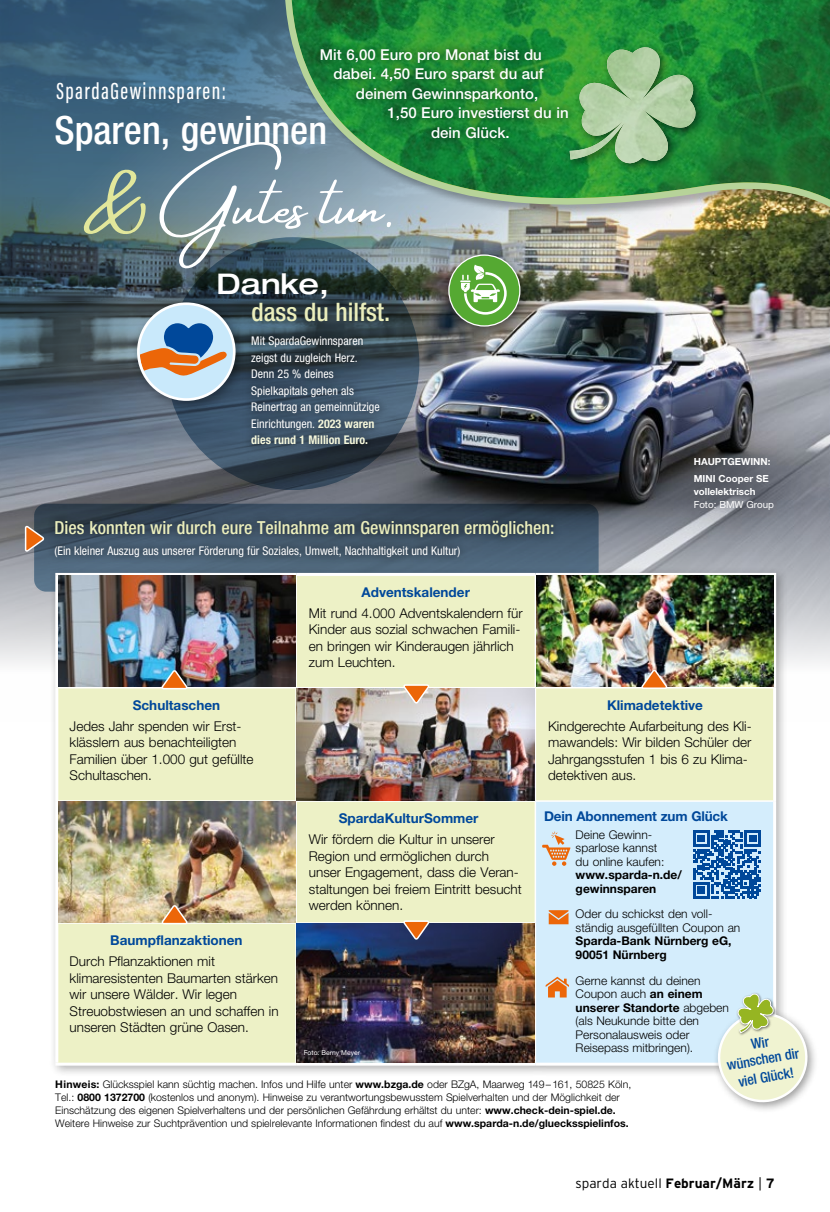
<style>
.page{position:relative;width:830px;height:1212px;background:#fff}
.page>*{position:absolute;margin:0;border:0;box-sizing:border-box;transform-origin:0 0}
.t1{font:135px "Amsterdam Variation 3";color:#fff}
.t2{font:500 condensed 39px "Helvetica Neue LT Pro";color:#fff}
.t3{font:500 expanded 28.5px "Helvetica Neue LT Pro";color:#fff}
.t4{font:500 condensed 25.5px "Helvetica Neue LT Pro";color:#ebeebc}
.t5{font:500 24px "Acumin Pro Extra Cond";letter-spacing:.06em;color:#fff}
.t6{font:500 condensed 18px "Helvetica Neue LT Pro";color:#ebeebc}
.t7{font:500 15px "Helvetica Neue LT Pro";color:#fff}
.t8{font:500 condensed 14.25px/16.5px "Helvetica Neue LT Pro";color:#00489a;text-align:center}
.t9{font:300 13.5px/16.5px "Helvetica Neue LT Pro";color:#000}
.t10{font:700 13.5px "Helvetica Neue LT Pro";color:#00489a}
.t11{font:300 13.5px "Interstate";color:#000}
.t12{font:300 12px/13.5px "Helvetica Neue LT Pro";color:#000}
.t13{font:condensed 12px/16.5px "Helvetica Neue LT Pro";color:#fff}
.t14{font:300 10.5px/12.8px "Helvetica Neue LT Pro";color:#000}
.t15{font:700 9.75px/12.8px "Helvetica Neue LT Pro";color:#fff}
.t16{font:9.75px "Helvetica Neue LT Pro";color:#fff}
.t17{font:6.75px "Helvetica Neue LT Pro";color:#fff}
.s1{color:#e2e79b}
.s2{font-weight:700;color:#f4f6db}
.s3{font-weight:700}
</style>
<div class="page">
<img style="left:0;top:550px;width:829px;height:114px">
<svg style="left:0;top:0;width:829px;height:550px;background:#4e6777"></svg>
<img style="left:269px;top:0;width:560px;height:489px">
<div style="left:644px;top:407px;width:174px;height:152px;background:#000;opacity:.55"></div>
<div style="left:311px;top:40px;width:266px;height:107px;background:#000;opacity:.75"></div>
<svg style="left:165px;top:236px;width:255px;height:255px;background:#31434e"></svg>
<svg style="left:33px;top:503px;width:566px;height:89px;background:#3a4d5f"></svg>
<div style="left:33px;top:502px;width:567px;height:91px;border:2px solid #fff;border-radius:13px"></div>
<div style="left:242px;top:327px;width:146px;height:127px;background:#000;opacity:.75"></div>
<div style="left:130px;top:296px;width:118px;height:118px;background:#000;opacity:.4"></div>
<div style="left:138px;top:304px;width:96px;height:95px;background:#c9e9fb;border-radius:50%"></div>
<svg style="left:140px;top:323px;width:88px;height:53px"></svg>
<div style="left:137px;top:302px;width:98px;height:99px;border:3px solid #fff;border-radius:50%"></div>
<div style="left:564px;top:42px;width:142px;height:132px;background:#000;opacity:.55"></div>
<img style="left:569px;top:44px;width:132px;height:125px">
<div style="left:442px;top:249px;width:89px;height:88px;background:#000;opacity:.4"></div>
<div style="left:448px;top:255px;width:71px;height:71px;background:#55a932;border-radius:50%"></div>
<div style="left:448px;top:254px;width:72px;height:73px;border:1px solid #fff;border-radius:50%"></div>
<svg style="left:460px;top:265px;width:46px;height:50px"></svg>
<div style="left:46px;top:511px;width:516px;height:55px;background:#000;opacity:.75"></div>
<div style="left:49px;top:567px;width:739px;height:511px;background:#000;opacity:.3"></div>
<div style="left:58px;top:576px;width:714px;height:487px;background:#edf1c6"></div>
<div style="left:535px;top:801px;width:239px;height:263px;background:#d4edfc"></div>
<hr style="left:295px;top:576px;width:2px;height:111px;background:#fff">
<hr style="left:534px;top:576px;width:2px;height:111px;background:#fff">
<hr style="left:58px;top:687px;width:238px;height:1px;background:#fff">
<hr style="left:296px;top:687px;width:239px;height:1px;background:#fff">
<hr style="left:295px;top:688px;width:2px;height:112px;background:#fff">
<hr style="left:535px;top:687px;width:237px;height:1px;background:#fff">
<hr style="left:534px;top:688px;width:2px;height:112px;background:#fff">
<hr style="left:58px;top:800px;width:238px;height:2px;background:#fff">
<hr style="left:296px;top:800px;width:239px;height:2px;background:#fff">
<hr style="left:295px;top:802px;width:2px;height:120px;background:#fff">
<hr style="left:535px;top:800px;width:237px;height:2px;background:#fff">
<hr style="left:534px;top:802px;width:2px;height:120px;background:#fff">
<hr style="left:58px;top:922px;width:238px;height:2px;background:#fff">
<hr style="left:296px;top:922px;width:240px;height:2px;background:#fff">
<hr style="left:295px;top:924px;width:2px;height:139px;background:#fff">
<hr style="left:534px;top:924px;width:2px;height:139px;background:#fff">
<hr style="left:55px;top:573px;width:241px;height:3px;background:#fff">
<hr style="left:55px;top:576px;width:3px;height:112px;background:#fff">
<hr style="left:296px;top:573px;width:239px;height:3px;background:#fff">
<hr style="left:535px;top:573px;width:240px;height:3px;background:#fff">
<hr style="left:772px;top:576px;width:3px;height:112px;background:#fff">
<hr style="left:55px;top:688px;width:3px;height:113px;background:#fff">
<hr style="left:772px;top:688px;width:3px;height:113px;background:#fff">
<hr style="left:55px;top:801px;width:3px;height:122px;background:#fff">
<hr style="left:772px;top:801px;width:3px;height:122px;background:#fff">
<hr style="left:55px;top:923px;width:3px;height:140px;background:#fff">
<hr style="left:772px;top:923px;width:3px;height:140px;background:#fff">
<hr style="left:55px;top:1063px;width:241px;height:3px;background:#fff">
<hr style="left:296px;top:1063px;width:239px;height:3px;background:#fff">
<hr style="left:535px;top:1063px;width:240px;height:3px;background:#fff">
<img style="left:58px;top:576px;width:237px;height:111px">
<img style="left:536px;top:576px;width:236px;height:111px">
<img style="left:297px;top:688px;width:237px;height:112px">
<img style="left:58px;top:802px;width:237px;height:120px">
<img style="left:297px;top:924px;width:237px;height:139px">
<svg style="left:160px;top:669px;width:29px;height:21px"></svg>
<svg style="left:24px;top:524px;width:21px;height:29px"></svg>
<svg style="left:160px;top:904px;width:29px;height:21px"></svg>
<svg style="left:402px;top:683px;width:28px;height:22px"></svg>
<svg style="left:402px;top:919px;width:28px;height:22px"></svg>
<svg style="left:542px;top:831px;width:28px;height:35px"></svg>
<svg style="left:548px;top:910px;width:20px;height:14px"></svg>
<svg style="left:545px;top:977px;width:23px;height:20px"></svg>
<svg style="left:693px;top:830px;width:67px;height:68px"></svg>
<div style="left:711px;top:1007px;width:107px;height:106px;background:#000;opacity:.4"></div>
<svg style="left:715px;top:992px;width:94px;height:112px"></svg>
<svg style="left:640px;top:669px;width:28px;height:21px"></svg>
<p class="t7" style="left:320px;top:46px;width:223px">Mit 6,00 Euro pro Monat bist du</p>
<p class="t7" style="left:333px;top:65px;width:211px">dabei. 4,50 Euro sparst du auf</p>
<p class="t7" style="left:356px;top:85px;width:184px">deinem Gewinnsparkonto,</p>
<p class="t7" style="left:387px;top:104px;width:182px">1,50 Euro investierst du in</p>
<p class="t7" style="left:431px;top:124px;width:80px">dein Glück.</p>
<p class="t5" style="left:56px;top:76px;width:171px">SpardaGewinnsparen:</p>
<p class="t2" style="left:54px;top:107px;width:274px">Sparen, gewinnen</p>
<p class="t1" style="left:82px;top:108px;width:314px"><span class="s1">&amp;</span>Gutestun.</p>
<p class="t3" style="left:216px;top:266px;width:114px">Danke,</p>
<p class="t4" style="left:251px;top:297px;width:140px">dass du hilfst.</p>
<p class="t13" style="left:251px;top:333px;width:130px">Mit SpardaGewinnsparen zeigst du zugleich Herz.<br>Denn 25 % deines<br>Spielkapitals gehen als<br>Reinertrag an gemeinnützige<br>Einrichtungen. <span class="s2">2023 waren dies rund 1 Million Euro.</span></p>
<p class="t15" style="left:693px;top:455px;width:78px">HAUPTGEWINN:</p>
<p class="t15" style="left:693px;top:472px;width:76px">MINI Cooper SE vollelektrisch</p>
<p class="t16" style="left:693px;top:499px;width:82px">Foto: BMW Group</p>
<p class="t6" style="left:54px;top:517px;width:501px">Dies konnten wir durch eure Teilnahme am Gewinnsparen ermöglichen:</p>
<p class="t13" style="left:54px;top:542px;width:407px">(Ein kleiner Auszug aus unserer Förderung für Soziales, Umwelt, Nachhaltigkeit und Kultur)</p>
<p class="t10" style="left:361px;top:584px;width:110px">Adventskalender</p>
<p class="t9" style="left:309px;top:604px;width:215px">Mit rund 4.000 Adventskalendern für<br>Kinder aus sozial schwachen Famili&shy;en bringen wir Kinderaugen jährlich zum Leuchten.</p>
<p class="t10" style="left:133px;top:697px;width:89px">Schultaschen</p>
<p class="t9" style="left:70px;top:717px;width:185px">Jedes Jahr spenden wir Erst&shy;klässlern aus benachteiligten<br>Familien über 1.000 gut gefüllte<br>Schultaschen.</p>
<p class="t10" style="left:606px;top:697px;width:97px">Klimadetektive</p>
<p class="t9" style="left:548px;top:717px;width:205px">Kindgerechte Aufarbeitung des Kli&shy;mawandels: Wir bilden Schüler der<br>Jahrgangsstufen 1 bis 6 zu Klima&shy;detektiven aus.</p>
<p class="t10" style="left:544px;top:807px;width:185px">Dein Abonnement zum Glück</p>
<p class="t12" style="left:575px;top:827px;width:108px">Deine Gewinn&shy;sparlose kannst<br>du online kaufen: <span class="s3">www.sparda-n.de/ gewinnsparen</span></p>
<p class="t12" style="left:575px;top:907px;width:166px">Oder du schickst den voll&shy;ständig ausgefüllten Coupon an<br><span class="s3">Sparda-Bank Nürnberg eG,<br>90051 Nürnberg</span></p>
<p class="t12" style="left:575px;top:973px;width:155px">Gerne kannst du deinen<br>Coupon auch <span class="s3">an einem unserer Standorte</span> abgeben (als Neukunde bitte den<br>Personalausweis oder<br>Reisepass mitbringen).</p>
<p class="t10" style="left:338px;top:810px;width:141px">SpardaKulturSommer</p>
<p class="t9" style="left:309px;top:831px;width:214px">Wir fördern die Kultur in unserer<br>Region und ermöglichen durch unser Engagement, dass die Veran&shy;staltungen bei freiem Eintritt besucht werden können.</p>
<p class="t10" style="left:110px;top:932px;width:134px">Baumpflanzaktionen</p>
<p class="t9" style="left:70px;top:953px;width:210px">Durch Pflanzaktionen mit klimaresistenten Baumarten stärken wir unsere Wälder. Wir legen<br>Streuobstwiesen an und schaffen in unseren Städten grüne Oasen.</p>
<p class="t8" style="left:722px;top:1041px;width:75px;rotate:-10deg">Wir wünschen dir</p>
<p class="t8" style="left:736px;top:1073px;width:58px;rotate:-10deg">viel Glück!</p>
<p class="t17" style="left:303px;top:1048px;width:58px">Foto: Berny Meyer</p>
<p class="t14" style="left:55px;top:1078px;width:577px"><span class="s3">Hinweis:</span> Glücksspiel kann süchtig machen. Infos und Hilfe unter <span class="s3">www.bzga.de</span> oder BZgA, Maarweg 149–161, 50825 Köln, Tel.: <span class="s3">0800 1372700</span> (kostenlos und anonym). Hinweise zu verantwortungsbewusstem Spielverhalten und der Möglichkeit der Einschätzung des eigenen Spielverhaltens und der persönlichen Gefährdung erhältst du unter: <span class="s3">www.check-dein-spiel.de.<br></span>Weitere Hinweise zur Suchtprävention und spielrelevante Informationen findest du auf <span class="s3">www.sparda-n.de/gluecksspielinfos.</span></p>
<p class="t11" style="left:575px;top:1175px;width:200px">sparda aktuell <span class="s3">Februar/März</span> | <span class="s3">7</span></p>
</div>
